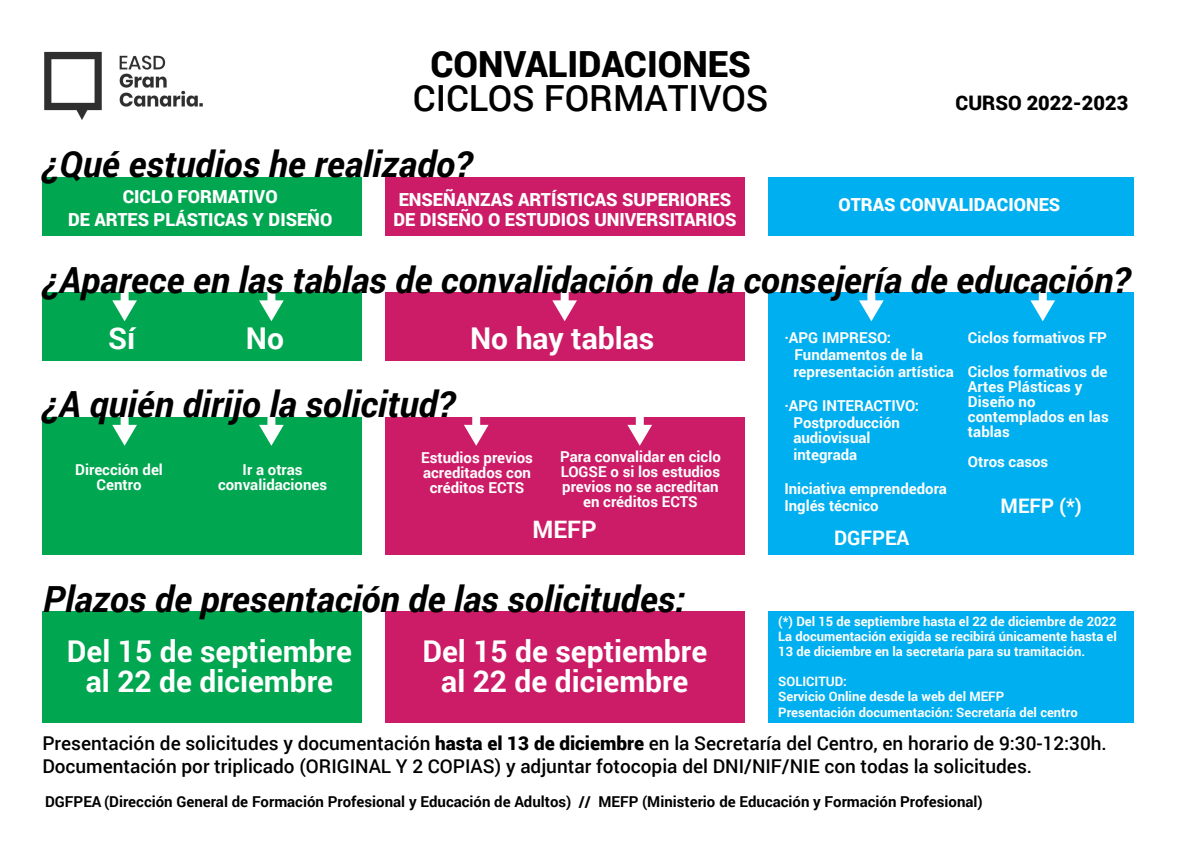
<style>
.page{position:relative;width:1191px;height:843px;background:#fff}
.page>*{position:absolute;margin:0;border:0;box-sizing:border-box;transform-origin:0 0}
.t1{font:italic 700 36px "Roboto";color:#000}
.t2{font:500 36px "Roboto";color:#000}
.t3{font:900 36px "Roboto";color:#000}
.t4{font:700 30px/30.5px "Roboto";color:#fff;text-align:center}
.t5{font:700 24px "Roboto";color:#fff}
.t6{font:900 20px "Roboto";color:#000}
.t7{font:700 20px "Roboto";color:#fff}
.t8{font:500 19px/22.1px "Roboto";color:#000}
.t9{font:900 18px/22.6px "Roboto";color:#fff;text-align:center}
.t10{font:700 15px/15px "Roboto";color:#fff}
.t11{font:700 15px "Roboto";color:#000}
.t12{font:700 13px/15px "Roboto";color:#fff;text-align:justify}
.s1{font-weight:900}
</style>
<div class="page">
<div style="left:42px;top:145px;width:319px;height:577px;background:#00a650"></div>
<div style="left:385px;top:145px;width:359px;height:577px;background:#cc1c67"></div>
<div style="left:768px;top:147px;width:365px;height:575px;background:#00afef"></div>
<svg style="left:259px;top:292px;width:25px;height:29px"></svg>
<svg style="left:259px;top:416px;width:25px;height:29px"></svg>
<svg style="left:627px;top:416px;width:25px;height:29px"></svg>
<svg style="left:112px;top:292px;width:25px;height:29px"></svg>
<svg style="left:112px;top:416px;width:25px;height:29px"></svg>
<svg style="left:464px;top:416px;width:25px;height:29px"></svg>
<svg style="left:552px;top:292px;width:25px;height:29px"></svg>
<svg style="left:859px;top:292px;width:25px;height:29px"></svg>
<svg style="left:1030px;top:292px;width:25px;height:29px"></svg>
<div style="left:31px;top:237px;width:1110px;height:55px;background:#fff"></div>
<div style="left:32px;top:361px;width:725px;height:55px;background:#fff"></div>
<div style="left:30px;top:555px;width:1111px;height:55px;background:#fff"></div>
<div style="left:36px;top:117px;width:1105px;height:59px;background:#fff"></div>
<img style="left:44px;top:51px;width:159px;height:69px">
<h1 class="t3" style="left:430px;top:40px;width:322px">CONVALIDACIONES</h1>
<h1 class="t2" style="left:413px;top:74px;width:357px">CICLOS FORMATIVOS</h1>
<h1 class="t1" style="left:42px;top:140px;width:432px">¿Qué estudios he realizado?</h1>
<h3 class="t6" style="left:956px;top:89px;width:174px">CURSO 2022-2023</h3>
<p class="t9" style="left:68px;top:185px;width:266px">CICLO FORMATIVO<br>DE ARTES PLÁSTICAS Y DISEÑO</p>
<p class="t9" style="left:393px;top:188px;width:345px;line-height:20px;text-align:left">ENSEÑANZAS ARTÍSTICAS SUPERIORES<br>DE DISEÑO O ESTUDIOS UNIVERSITARIOS</p>
<p class="t9" style="left:839px;top:193px;width:223px">OTRAS CONVALIDACIONES</p>
<h1 class="t1" style="left:42px;top:255px;width:1090px">¿Aparece en las tablas de convalidación de la consejería de educación?</h1>
<h2 class="t4" style="left:108px;top:322px;width:29px">Sí</h2>
<h2 class="t4" style="left:246px;top:322px;width:40px">No</h2>
<h2 class="t4" style="left:470px;top:322px;width:186px">No hay tablas</h2>
<h1 class="t1" style="left:42px;top:379px;width:414px">¿A quién dirijo la solicitud?</h1>
<p class="t10" style="left:75px;top:461px;width:89px;text-align:center">Dirección del<br>Centro</p>
<p class="t10" style="left:218px;top:461px;width:111px;text-align:center">Ir a otras convalidaciones</p>
<p class="t10" style="left:421px;top:449px;width:113px;text-align:center">Estudios previos acreditados con créditos ECTS</p>
<p class="t10" style="left:560px;top:448px;width:162px;text-align:center">Para convalidar en ciclo<br>LOGSE o si los estudios previos no se acreditan en créditos ECTS</p>
<h3 class="t5" style="left:533px;top:512px;width:66px">MEFP</h3>
<h1 class="t1" style="left:43px;top:574px;width:644px">Plazos de presentación de las solicitudes:</h1>
<h2 class="t4" style="left:67px;top:634px;width:286px">Del 15 de septiembre al 22 de diciembre</h2>
<h2 class="t4" style="left:422px;top:634px;width:286px">Del 15 de septiembre al 22 de diciembre</h2>
<p class="t10" style="left:793px;top:328px;width:162px;line-height:17px;text-indent:-9px">·APG IMPRESO:<br>Fundamentos de la representación artística</p>
<p class="t10" style="left:793px;top:396px;width:127px;line-height:17px;text-indent:-9px">·APG INTERACTIVO:<br>Postproducción</p>
<p class="t10" style="left:793px;top:428px;width:79px;line-height:17px">audiovisual integrada</p>
<p class="t10" style="left:784px;top:479px;width:164px;line-height:17px">Iniciativa emprendedora<br>Inglés técnico</p>
<h3 class="t7" style="left:834px;top:524px;width:77px">DGFPEA</h3>
<p class="t10" style="left:968px;top:329px;width:141px">Ciclos formativos FP</p>
<p class="t10" style="left:968px;top:363px;width:142px">Ciclos formativos de<br>Artes Plásticas y<br>Diseño no contemplados en las tablas</p>
<p class="t10" style="left:968px;top:454px;width:82px">Otros casos</p>
<h3 class="t7" style="left:1001px;top:492px;width:83px">MEFP (*)</h3>
<p class="t12" style="left:778px;top:613px;width:340px">(*) Del 15 de septiembre hasta el 22 de diciembre de 2022<br>La documentación exigida se recibirá únicamente hasta el 13 de diciembre en la secretaría para su tramitación.</p>
<p class="t12" style="left:778px;top:673px;width:301px;text-align:left">SOLICITUD:<br>Servicio Online desde la web del MEFP<br>Presentación documentación: Secretaría del centro</p>
<p class="t8" style="left:42px;top:731px;width:1066px">Presentación de solicitudes y documentación <span class="s1">hasta el 13 de diciembre</span> en la Secretaría del Centro, en horario de 9:30-12:30h.<br>Documentación por triplicado (ORIGINAL Y 2 COPIAS) y adjuntar fotocopia del DNI/NIF/NIE con todas la solicitudes.</p>
<p class="t11" style="left:45px;top:790px;width:939px">DGFPEA (Dirección General de Formación Profesional y Educación de Adultos) // MEFP (Ministerio de Educación y Formación Profesional)</p>
</div>
